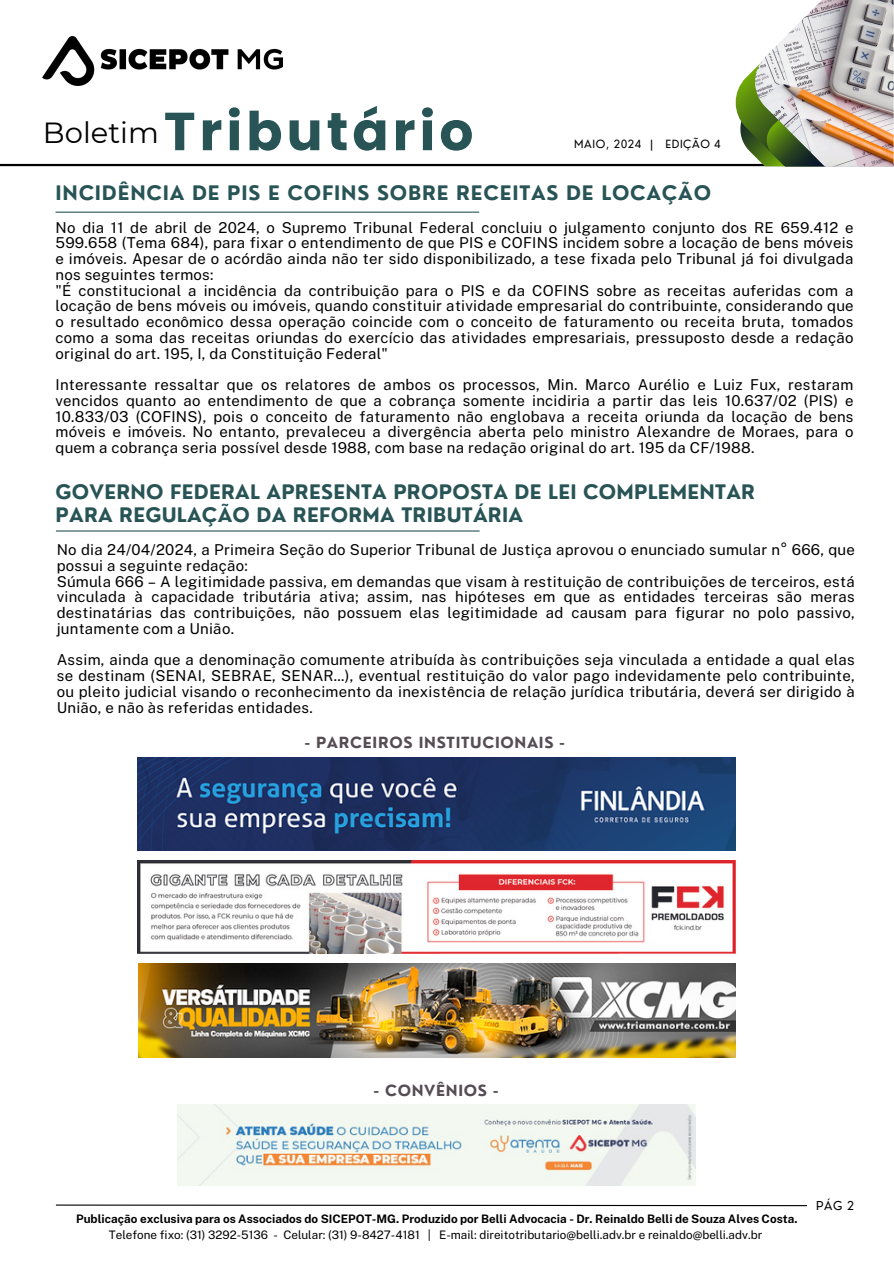
<style>
.page{position:relative;width:894px;height:1264px;background:#fff}
.page>*{position:absolute;margin:0;border:0;box-sizing:border-box;transform-origin:0 0}
.t1{font:700 53.4px "Poppins";letter-spacing:.075em;color:#285456}
.t2{font:29.1px "Montserrat";color:#000}
.t3{font:700 19.5px/22.5px "Nourd";letter-spacing:.01em;color:#285456}
.t4{font:700 19.5px "Nourd";letter-spacing:.04em;color:#285456}
.t5{font:15px/15.8px "Public Sans";letter-spacing:.015em;color:#000}
.t6{font:700 15px "Nourd";letter-spacing:.045em;color:#564d54}
.t7{font:12px "Nourd";color:#000}
.t8{font:11.7px "Public Sans";color:#000}
.t9{font:700 11.7px "Public Sans";color:#000}
.t10{font:11.1px "Nourd";letter-spacing:.055em;color:#000}
</style>
<div class="page">
<hr style="left:0;top:164px;width:893px;height:2px;background:#000">
<svg style="left:735px;top:69px;width:90px;height:98px"></svg>
<img style="left:754px;top:0;width:139px;height:166px">
<hr style="left:55px;top:212px;width:424px;height:1px;background:#285456">
<img style="left:138px;top:860px;width:597px;height:93px">
<img style="left:138px;top:963px;width:597px;height:94px">
<img style="left:138px;top:757px;width:597px;height:93px">
<img style="left:178px;top:1104px;width:517px;height:81px">
<svg style="left:55px;top:1204px;width:752px;height:2px;background:#737373"></svg>
<img style="left:43px;top:36px;width:239px;height:50px">
<hr style="left:56px;top:530px;width:423px;height:1px;background:#285456">
<p class="t2" style="left:43px;top:115px;width:117px">Boletim</p>
<h5 class="t1" style="left:164px;top:94px;width:311px">Tributário</h5>
<p class="t10" style="left:574px;top:137px;width:148px">MAIO, 2024 | EDIÇÃO 4</p>
<h1 class="t4" style="left:55px;top:180px;width:657px">INCIDÊNCIA DE PIS E COFINS SOBRE RECEITAS DE LOCAÇÃO</h1>
<p class="t5" style="left:55px;top:219px;width:799px">No dia 11 de abril de 2024, o Supremo Tribunal Federal concluiu o julgamento conjunto dos RE 659.412 e 599.658 (Tema 684), para fixar o entendimento de que PIS e COFINS incidem sobre a locação de bens móveis e imóveis. Apesar de o acórdão ainda não ter sido disponibilizado, a tese fixada pelo Tribunal já foi divulgada nos seguintes termos:<br>"É constitucional a incidência da contribuição para o PIS e da COFINS sobre as receitas auferidas com a locação de bens móveis ou imóveis, quando constituir atividade empresarial do contribuinte, considerando que o resultado econômico dessa operação coincide com o conceito de faturamento ou receita bruta, tomados como a soma das receitas oriundas do exercício das atividades empresariais, pressuposto desde a redação original do art. 195, I, da Constituição Federal"</p>
<p class="t5" style="left:55px;top:377px;width:799px;text-align:justify">Interessante ressaltar que os relatores de ambos os processos, Min. Marco Aurélio e Luiz Fux, restaram vencidos quanto ao entendimento de que a cobrança somente incidiria a partir das leis 10.637/02 (PIS) e 10.833/03 (COFINS), pois o conceito de faturamento não englobava a receita oriunda da locação de bens móveis e imóveis. No entanto, prevaleceu a divergência aberta pelo ministro Alexandre de Moraes, para o quem a cobrança seria possível desde 1988, com base na redação original do art. 195 da CF/1988.</p>
<p class="t3" style="left:55px;top:480px;width:701px">GOVERNO FEDERAL APRESENTA PROPOSTA DE LEI COMPLEMENTAR<br>PARA REGULAÇÃO DA REFORMA TRIBUTÁRIA</p>
<p class="t5" style="left:57px;top:541px;width:799px">No dia 24/04/2024, a Primeira Seção do Superior Tribunal de Justiça aprovou o enunciado sumular n° 666, que possui a seguinte redação:<br>Súmula 666 – A legitimidade passiva, em demandas que visam à restituição de contribuições de terceiros, está vinculada à capacidade tributária ativa; assim, nas hipóteses em que as entidades terceiras são meras destinatárias das contribuições, não possuem elas legitimidade ad causam para figurar no polo passivo, juntamente com a União.</p>
<p class="t5" style="left:57px;top:652px;width:799px;text-align:justify">Assim, ainda que a denominação comumente atribuída às contribuições seja vinculada a entidade a qual elas se destinam (SENAI, SEBRAE, SENAR...), eventual restituição do valor pago indevidamente pelo contribuinte, ou pleito judicial visando o reconhecimento da inexistência de relação jurídica tributária, deverá ser dirigido à União, e não às referidas entidades.</p>
<h5 class="t6" style="left:305px;top:733px;width:261px">- PARCEIROS INSTITUCIONAIS -</h5>
<h3 class="t6" style="left:374px;top:1080px;width:126px">- CONVÊNIOS -</h3>
<p class="t9" style="left:76px;top:1211px;width:722px">Publicação exclusiva para os Associados do SICEPOT-MG. Produzido por Belli Advocacia - Dr. Reinaldo Belli de Souza Alves Costa.</p>
<p class="t8" style="left:109px;top:1227px;width:654px">Telefone fixo: (31) 3292-5136 - Celular: (31) 9-8427-4181 | E-mail: direitotributario@belli.adv.br e reinaldo@belli.adv.br</p>
<h5 class="t7" style="left:815px;top:1197px;width:39px">PÁG 2</h5>
</div>
